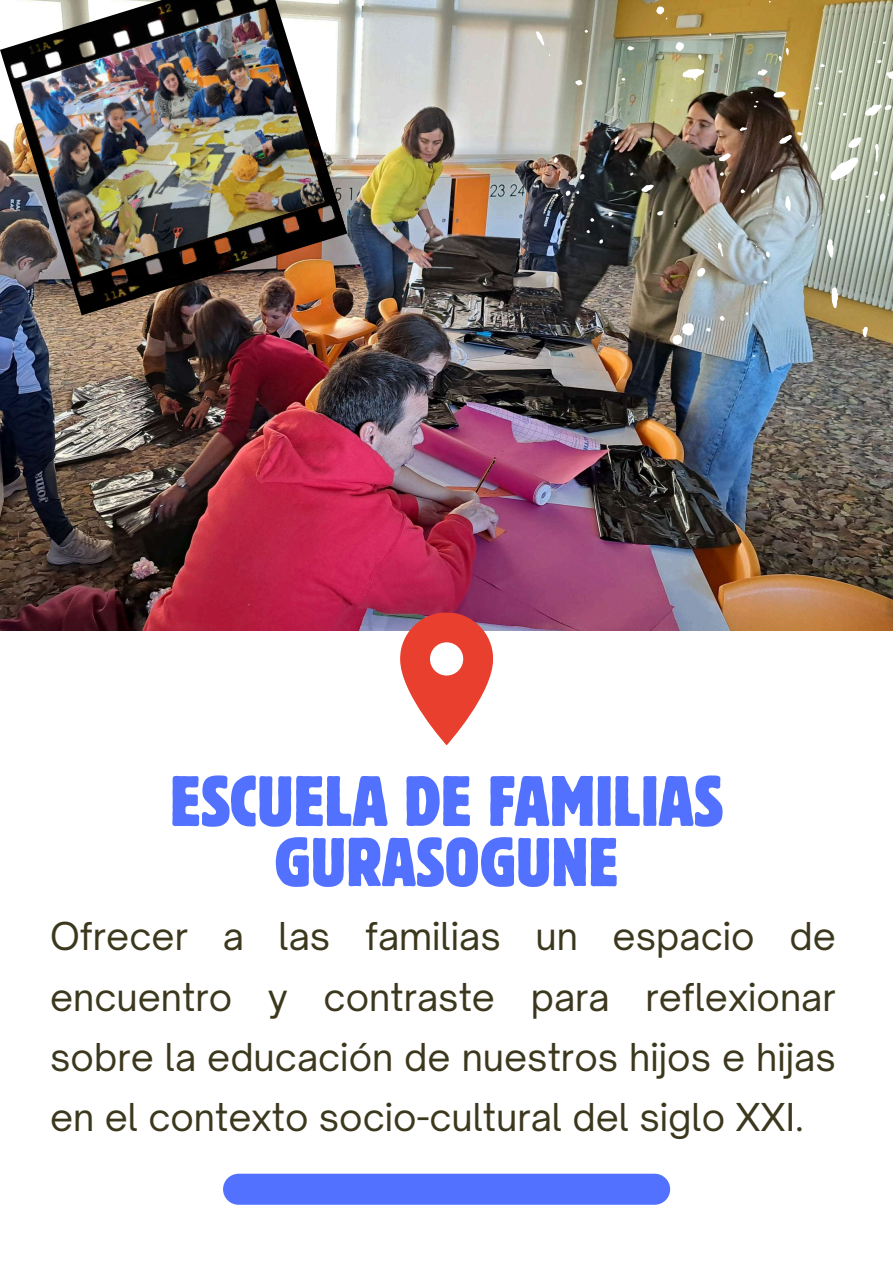
<style>
.page{position:relative;width:893px;height:1263px;background:#fff}
.page>*{position:absolute;margin:0;border:0;box-sizing:border-box;transform-origin:0 0}
.t1{font:condensed 70.65px "Block W1 G";color:#5271ff}
.t2{font:condensed 68.4px "Block W1 G";color:#5271ff}
.t3{font:36.75px/60.2px "Open Sauce One";color:#3c381e;text-align:justify}
</style>
<div class="page">
<img style="left:0;top:0;width:893px;height:631px">
<img style="left:536px;top:0;width:357px;height:357px">
<svg style="left:400px;top:612px;width:93px;height:133px"></svg>
<div style="left:223px;top:1174px;width:447px;height:31px;background:#5271ff;border-radius:16px"></div>
<img style="left:0;top:0;width:347px;height:315px">
<img style="left:22px;top:8px;width:303px;height:269px">
<h1 class="t1" style="left:170px;top:755px;width:555px">ESCUELA DE FAMILIAS</h1>
<h2 class="t2" style="left:275px;top:818px;width:345px">GURASOGUNE</h2>
<p class="t3" style="left:50px;top:906px;width:787px">Ofrecer a las familias un espacio de encuentro y contraste para reflexionar sobre la educación de nuestros hijos e hijas en el contexto socio-cultural del siglo XXI.</p>
</div>
